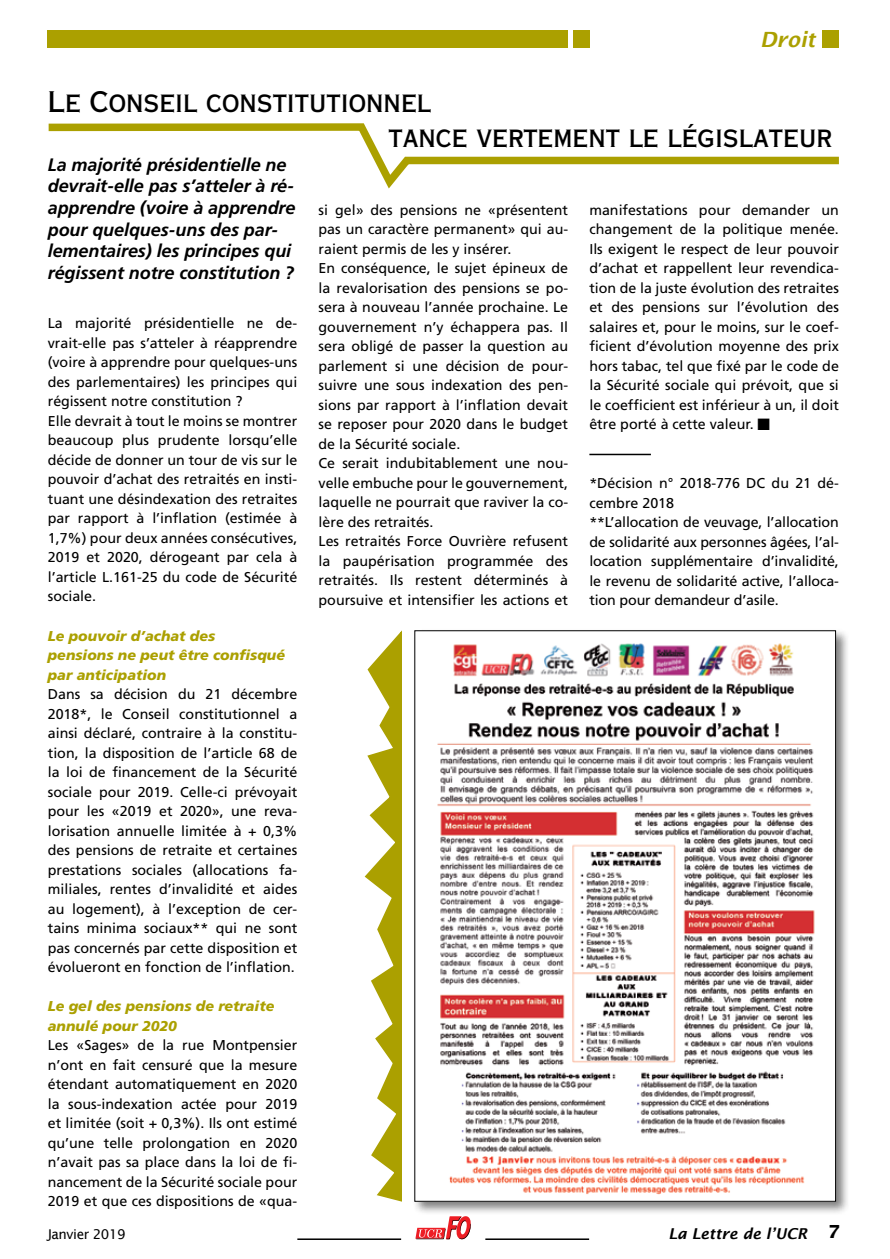
<style>
.page{position:relative;width:890px;height:1259px;background:#fff}
.page>*{position:absolute;margin:0;border:0;box-sizing:border-box;transform-origin:0 0}
.t1{font:28.5px/34.2px "Copperplate Thirty AB";color:#000}
.t2{font:italic 600 21px "Lucida Sans";color:#aba000}
.t3{font:italic 700 18px/21.6px "Frutiger";letter-spacing:-.005em;color:#000}
.t4{font:italic 600 15px "Lucida Sans";color:#000}
.t5{font:14.25px/19.5px "Frutiger";color:#000}
.t6{font:italic 900 14.25px/19.5px "Frutiger";color:#aba000}
.t7{font:13.5px "Lucida Sans";letter-spacing:-.03em;color:#000}
.s1{font-weight:700;font-style:normal;font-size:18px}
</style>
<div class="page">
<svg style="left:415px;top:1216px;width:56px;height:22px"></svg>
<hr style="left:485px;top:1238px;width:104px;height:1px;background:#000">
<hr style="left:297px;top:1238px;width:104px;height:1px;background:#000">
<div style="left:573px;top:31px;width:16px;height:17px;background:#aba000"></div>
<div style="left:48px;top:31px;width:520px;height:17px;background:#aba000"></div>
<div style="left:822px;top:31px;width:17px;height:17px;background:#aba000"></div>
<svg style="left:48px;top:123px;width:791px;height:66px"></svg>
<hr style="left:589px;top:453px;width:62px;height:2px;background:#000">
<div style="left:412px;top:628px;width:438px;height:587px;background:#000;opacity:.5"></div>
<div style="left:415px;top:630px;width:420px;height:570px;background:#fff"></div>
<img style="left:438px;top:643px;width:377px;height:550px">
<svg style="left:364px;top:630px;width:38px;height:572px"></svg>
<h2 class="t2" style="left:760px;top:27px;width:57px">Droit</h2>
<h1 class="t1" style="left:388px;top:85px;width:445px;text-indent:-341px">Le Conseil constitutionnel<br>tance vertement le législateur</h1>
<p class="t3" style="left:48px;top:153px;width:249px">La majorité présidentielle ne devrait-elle pas s’atteler à ré&shy;apprendre (voire à apprendre pour quelques-uns des par&shy;lementaires) les principes qui régissent notre constitution ?</p>
<p class="t5" style="left:48px;top:313px;width:251px">La majorité présidentielle ne de&shy;vrait-elle pas s’atteler à réapprendre (voire à apprendre pour quelques-uns des parlementaires) les principes qui régissent notre constitution ?<br>Elle devrait à tout le moins se montrer beaucoup plus prudente lorsqu’elle décide de donner un tour de vis sur le pouvoir d’achat des retraités en insti&shy;tuant une désindexation des retraites par rapport à l’inflation (estimée à 1,7%) pour deux années consécutives, 2019 et 2020, dérogeant par cela à l’article L.161-25 du code de Sécurité sociale.</p>
<p class="t6" style="left:48px;top:625px;width:239px">Le pouvoir d’achat des<br>pensions ne peut être confisqué par anticipation</p>
<p class="t5" style="left:48px;top:684px;width:251px;text-align:justify">Dans sa décision du 21 décembre 2018*, le Conseil constitutionnel a ainsi déclaré, contraire à la constitu&shy;tion, la disposition de l’article 68 de la loi de financement de la Sécurité sociale pour 2019. Celle-ci prévoyait pour les «2019 et 2020», une reva&shy;lorisation annuelle limitée à + 0,3% des pensions de retraite et certaines prestations sociales (allocations fa&shy;miliales, rentes d’invalidité et aides au logement), à l’exception de cer&shy;tains minima sociaux** qui ne sont pas concernés par cette disposition et évolueront en fonction de l’inflation.</p>
<p class="t6" style="left:48px;top:996px;width:228px">Le gel des pensions de retraite annulé pour 2020</p>
<p class="t5" style="left:48px;top:1035px;width:251px;text-align:justify">Les «Sages» de la rue Montpensier n’ont en fait censuré que la mesure étendant automatiquement en 2020 la sous-indexation actée pour 2019 et limitée (soit + 0,3%). I ls ont estimé qu’une telle prolongation en 2020 n’avait pas sa place dans la loi de fi&shy;nancement de la Sécurité sociale pour 2019 et que ces dispositions de «qua-</p>
<p class="t5" style="left:318px;top:200px;width:251px">si gel» des pensions ne «présentent pas un caractère permanent» qui au&shy;raient permis de les y insérer.<br>En conséquence, le sujet épineux de la revalorisation des pensions se po&shy;sera à nouveau l’année prochaine. Le gouvernement n’y échappera pas. I l sera obligé de passer la question au parlement si une décision de pour&shy;suivre une sous indexation des pen&shy;sions par rapport à l’inflation devait se reposer pour 2020 dans le budget de la Sécurité sociale.<br>Ce serait indubitablement une nou&shy;velle embuche pour le gouvernement, laquelle ne pourrait que raviver la co&shy;lère des retraités.<br>Les retraités Force Ouvrière refusent la paupérisation programmée des retraités. I ls restent déterminés à poursuive et intensifier les actions et</p>
<p class="t5" style="left:589px;top:200px;width:251px;text-align:justify">manifestations pour demander un changement de la politique menée.<br>I ls exigent le respect de leur pouvoir d’achat et rappellent leur revendica&shy;tion de la juste évolution des retraites et des pensions sur l’évolution des salaires et, pour le moins, sur le coef&shy;ficient d’évolution moyenne des prix hors tabac, tel que fixé par le code de la Sécurité sociale qui prévoit, que si le coefficient est inférieur à un, il doit être porté à cette valeur. ■</p>
<p class="t5" style="left:589px;top:473px;width:251px">*Décision n° 2018-776 DC du 21 dé&shy;cembre 2018<br>**L’allocation de veuvage, l’allocation de solidarité aux personnes âgées, l’al&shy;location supplémentaire d’invalidité, le revenu de solidarité active, l’alloca&shy;tion pour demandeur d’asile.</p>
<p class="t7" style="left:48px;top:1226px;width:79px">Janvier 2019</p>
<p class="t4" style="left:668px;top:1224px;width:173px">La Lettre de l’UCR <span class="s1">7</span></p>
</div>
